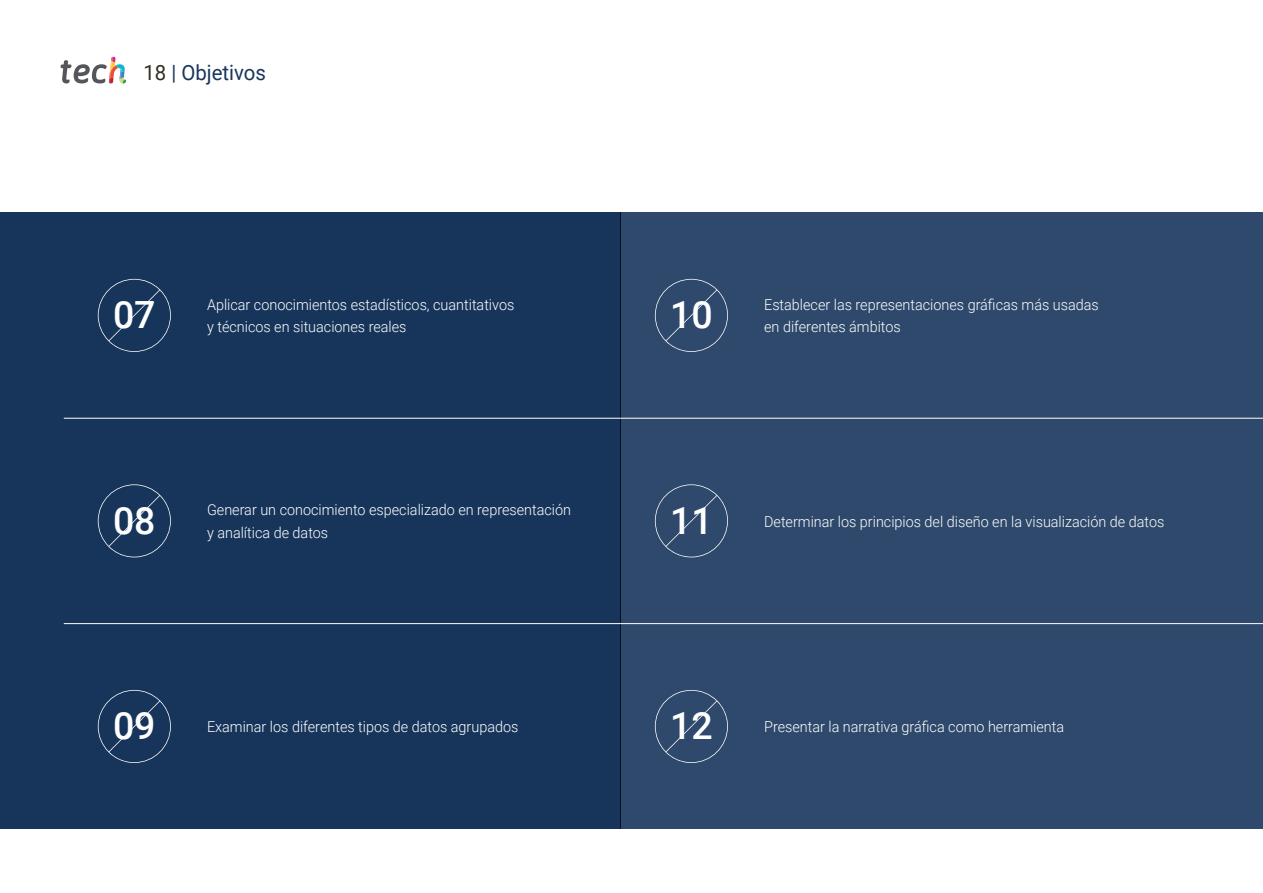
<style>
.page{position:relative;width:1263px;height:893px;background:#fff}
.page>*{position:absolute;margin:0;border:0;box-sizing:border-box;transform-origin:0 0}
.t1{font:500 37.5px "Roboto";color:#fff}
.t2{font:21px "Roboto";color:#1a355c}
.t3{font:300 15px/22.5px "Roboto";color:#fff;scale:.96 1}
.s1{color:#312e20}
</style>
<div class="page">
<svg style="left:61px;top:57px;width:65px;height:27px"></svg>
<div style="left:0;top:213px;width:621px;height:616px;background:#17355b"></div>
<div style="left:621px;top:213px;width:642px;height:616px;background:#2e496b"></div>
<svg style="left:98px;top:279px;width:73px;height:73px"></svg>
<svg style="left:98px;top:484px;width:73px;height:73px"></svg>
<svg style="left:98px;top:690px;width:73px;height:73px"></svg>
<svg style="left:655px;top:690px;width:73px;height:73px"></svg>
<hr style="left:64px;top:418px;width:1199px;height:1px;background:#fff">
<hr style="left:64px;top:623px;width:1199px;height:1px;background:#fff">
<svg style="left:655px;top:279px;width:73px;height:73px"></svg>
<svg style="left:655px;top:484px;width:73px;height:73px"></svg>
<h2 class="t2" style="left:144px;top:57px;width:124px"><span class="s1">18</span> | Objetivos</h2>
<h1 class="t1" style="left:113px;top:288px;width:44px">07</h1>
<p class="t3" style="left:207px;top:293px;width:322px">Aplicar conocimientos estadísticos, cuantitativos y técnicos en situaciones reales</p>
<h1 class="t1" style="left:670px;top:288px;width:44px">10</h1>
<p class="t3" style="left:764px;top:293px;width:350px">Establecer las representaciones gráficas más usadas</p>
<p class="t3" style="left:764px;top:315px;width:144px">en diferentes ámbitos</p>
<h1 class="t1" style="left:113px;top:494px;width:44px">08</h1>
<p class="t3" style="left:207px;top:498px;width:381px">Generar un conocimiento especializado en representación y analítica de datos</p>
<h1 class="t1" style="left:670px;top:494px;width:44px">11</h1>
<p class="t3" style="left:764px;top:509px;width:418px">Determinar los principios del diseño en la visualización de datos</p>
<h1 class="t1" style="left:113px;top:699px;width:44px">09</h1>
<h1 class="t1" style="left:670px;top:699px;width:44px">12</h1>
<p class="t3" style="left:207px;top:715px;width:326px">Examinar los diferentes tipos de datos agrupados</p>
<p class="t3" style="left:764px;top:715px;width:314px">Presentar la narrativa gráfica como herramienta</p>
</div>
